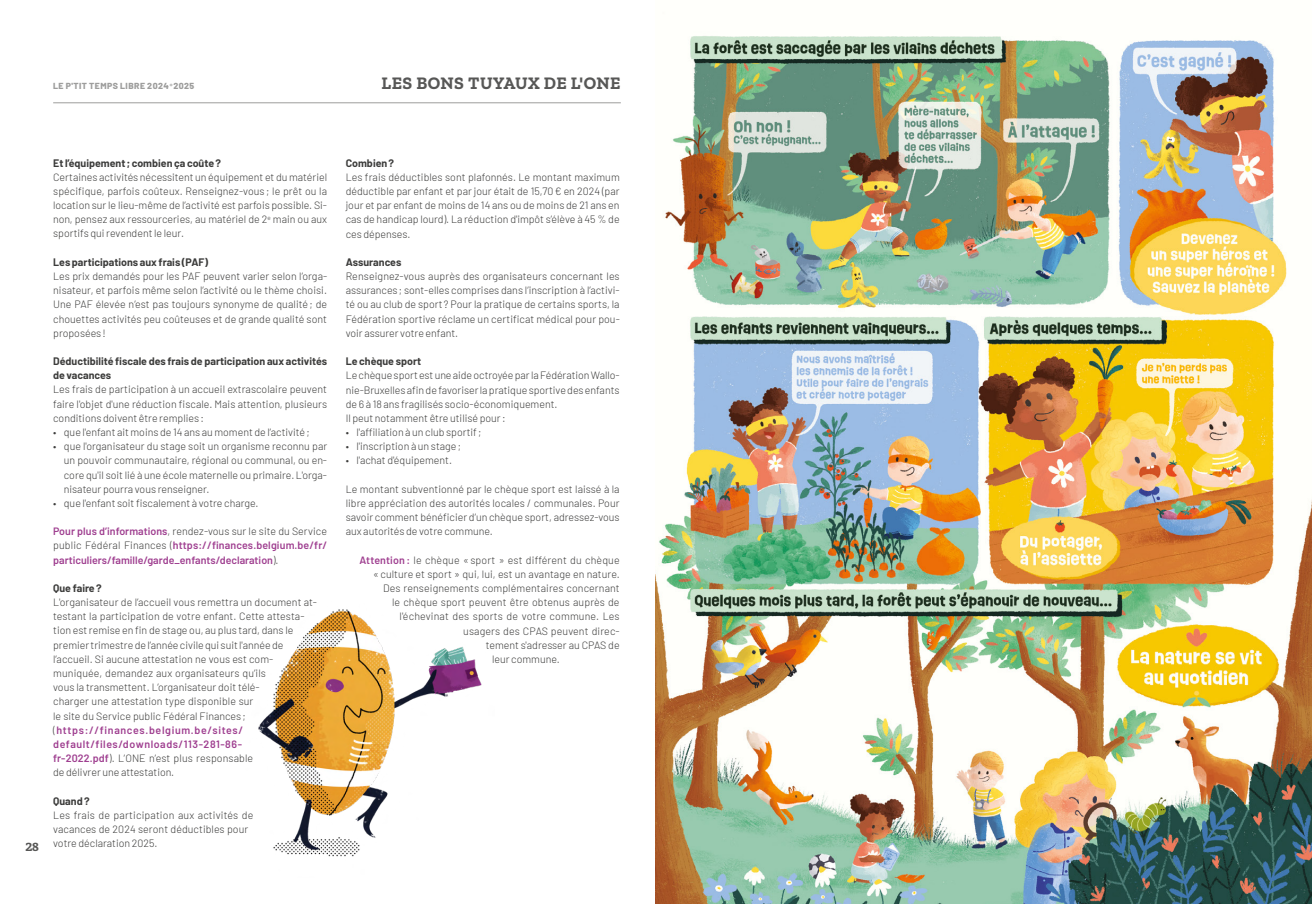
<style>
.page{position:relative;width:1312px;height:904px;background:#fff}
.page>*{position:absolute;margin:0;border:0;box-sizing:border-box;transform-origin:0 0}
.t1{font:700 17.5px "Zilla Slab";letter-spacing:.025em;color:#575756}
.t2{font:700 12.5px "Zilla Slab";color:#575756}
.t3{font:300 10.62px/14.1px "Barlow";color:#3c3c3b;text-align:justify}
.t4{font:700 10.62px/14.1px "Barlow";color:#3c3c3b}
.t5{font:600 10.62px/14.1px "Barlow";color:#9f3f90;text-align:justify}
.t6{font:800 8.75px "Barlow";letter-spacing:.05em;color:#9d9d9c}
.s1{font-weight:400}
.s2{font-weight:300;color:#3c3c3b}
.s3{font-weight:600;color:#9f3f90}
</style>
<div class="page">
<hr style="left:53px;top:102px;width:567px;height:1px;background:#9d9d9c">
<img style="left:656px;top:36px;width:655px;height:868px">
<img style="left:258px;top:609px;width:224px;height:248px">
<p class="t6" style="left:53px;top:79px;width:143px">LE P'TIT TEMPS LIBRE 2024<span class="s1">*</span>2025</p>
<h1 class="t1" style="left:381px;top:73px;width:240px">LES BONS TUYAUX DE L'ONE</h1>
<p class="t2" style="left:25px;top:839px;width:15px">28</p>
<p class="t4" style="left:53px;top:155px;width:169px">Et l’équipement; combien ça coûte?</p>
<p class="t3" style="left:53px;top:169px;width:275px">Certaines activités nécessitent un équipement et du matériel spécifique, parfois coûteux. Renseignez-vous ; le prêt ou la location sur le lieu-même de l’activité est parfois possible. Si&shy;non, pensez aux ressourceries, au matériel de 2<sup>e</sup> main ou aux sportifs qui revendent le leur.</p>
<p class="t4" style="left:53px;top:254px;width:156px">Les participations aux frais (PAF)</p>
<p class="t3" style="left:53px;top:268px;width:275px">Les prix demandés pour les PAF peuvent varier selon l’orga&shy;nisateur, et parfois même selon l’activité ou le thème choisi.<br>Une PAF élevée n’est pas toujours synonyme de qualité; de chouettes activités peu coûteuses et de grande qualité sont proposées !</p>
<p class="t4" style="left:53px;top:353px;width:275px">Déductibilité fiscale des frais de participation aux activités de vacances</p>
<p class="t3" style="left:53px;top:382px;width:275px">Les frais de participation à un accueil extrascolaire peuvent faire l'objet d'une réduction fiscale. Mais attention, plusieurs conditions doivent être remplies:</p>
<p class="t3" style="left:53px;top:424px;width:258px">• que l'enfant ait moins de 14 ans au moment de l’activité;</p>
<p class="t3" style="left:64px;top:438px;width:265px;text-indent:-11px">• que l'organisateur du stage soit un organisme reconnu par un pouvoir communautaire, régional ou communal, ou en&shy;core qu'il soit lié à une école maternelle ou primaire. L'orga&shy;nisateur pourra vous renseigner.</p>
<p class="t3" style="left:53px;top:495px;width:207px">• que l'enfant soit fiscalement à votre charge.</p>
<p class="t5" style="left:53px;top:523px;width:275px">Pour plus d’informations<span class="s2">, rendez-vous sur le site du Service public Fédéral Finances (</span>https://finances.belgium.be/fr/ particuliers/famille/garde_enfants/declaration<span class="s2">).</span></p>
<p class="t4" style="left:53px;top:580px;width:50px">Que faire?</p>
<p class="t3" style="left:53px;top:594px;width:265px;text-align:left">L'organisateur de l’accueil vous remettra un document at&shy;testant la participation de votre enfant. Cette attesta&shy;tion est remise en fin de stage ou, au plus tard, dans le premier trimestre de l’année civile qui suit l'année de l’accueil. Si aucune attestation ne vous est com&shy;muniquée, demandez aux organisateurs qu’ils<br>vous la transmettent. L’organisateur doit télé-<br>charger une attestation type disponible sur<br>le site du Service public Fédéral Finances ; (<span class="s3">https://finances.belgium.be/sites/ default/files/downloads/113-281-86-<br>fr-2022.pdf</span>). L’ONE n’est plus responsable<br>de délivrer une attestation.</p>
<p class="t4" style="left:53px;top:793px;width:38px">Quand?</p>
<p class="t3" style="left:53px;top:807px;width:202px;text-align:left">Les frais de participation aux activités de vacances de 2024 seront déductibles pour votre déclaration 2025.</p>
<p class="t4" style="left:345px;top:155px;width:50px">Combien?</p>
<p class="t3" style="left:345px;top:169px;width:275px">Les frais déductibles sont plafonnés. Le montant maximum déductible par enfant et par jour était de 15,70€ en 2024 (par jour et par enfant de moins de 14 ans ou de moins de 21 ans en cas de handicap lourd). La réduction d'impôt s’élève à 45 % de ces dépenses.</p>
<p class="t4" style="left:345px;top:254px;width:57px">Assurances</p>
<p class="t3" style="left:345px;top:268px;width:275px">Renseignez-vous auprès des organisateurs concernant les assurances ; sont-elles comprises dans l’inscription à l’activi&shy;té ou au club de sport ? Pour la pratique de certains sports, la Fédération sportive réclame un certificat médical pour pou&shy;voir assurer votre enfant.</p>
<p class="t4" style="left:345px;top:353px;width:77px">Le chèque sport</p>
<p class="t3" style="left:345px;top:368px;width:275px;text-align:left">Le chèque sport est une aide octroyée par la Fédération Wallo&shy;nie-Bruxelles afin de favoriser la pratique sportive des enfants de 6 à 18 ans fragilisés socio-économiquement.<br>Il peut notamment être utilisé pour:</p>
<p class="t3" style="left:345px;top:424px;width:137px">• l'affiliation à un club sportif;</p>
<p class="t3" style="left:345px;top:438px;width:117px">• l'inscription à un stage;</p>
<p class="t3" style="left:345px;top:453px;width:108px">• l'achat d'équipement.</p>
<p class="t3" style="left:345px;top:481px;width:275px">Le montant subventionné par le chèque sport est laissé à la libre appréciation des autorités locales / communales. Pour savoir comment bénéficier d’un chèque sport, adressez-vous aux autorités de votre commune.</p>
<p class="t3" style="left:359px;top:552px;width:262px"><span class="s3">Attention:</span> le chèque « sport » est différent du chèque</p>
<p class="t3" style="left:373px;top:566px;width:248px">«culture et sport » qui, lui, est un avantage en nature.</p>
<p class="t3" style="left:383px;top:580px;width:238px">Des renseignements complémentaires concernant</p>
<p class="t3" style="left:392px;top:594px;width:229px">le chèque sport peuvent être obtenus auprès de</p>
<p class="t3" style="left:399px;top:608px;width:221px">l'échevinat des sports de votre commune. Les</p>
<p class="t3" style="left:463px;top:623px;width:158px">usagers des CPAS peuvent direc-</p>
<p class="t3" style="left:485px;top:637px;width:135px">tement s'adresser au CPAS de</p>
<p class="t3" style="left:492px;top:651px;width:69px">leur commune.</p>
</div>
